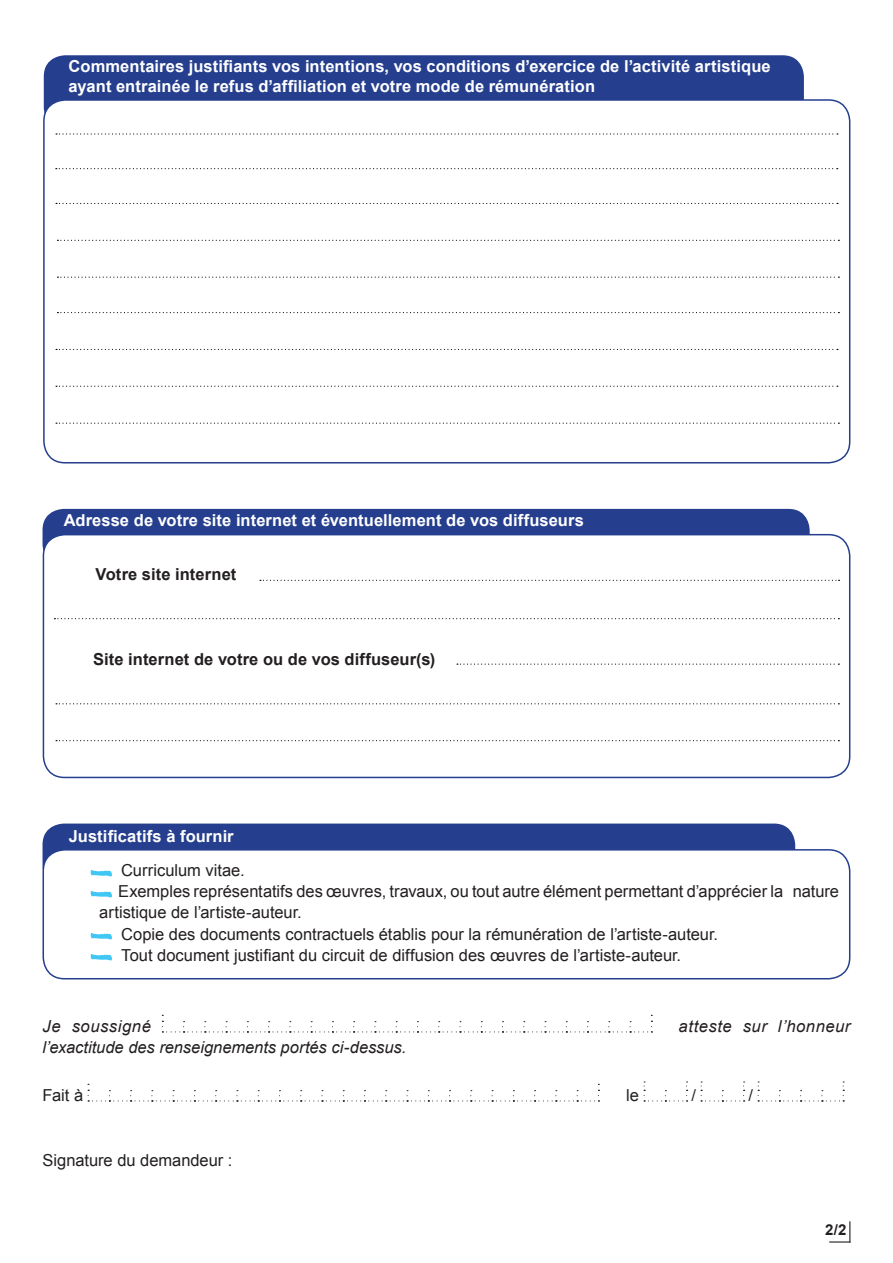
<style>
.page{position:relative;width:893px;height:1263px;background:#fff}
.page>*{position:absolute;margin:0;border:0;box-sizing:border-box;transform-origin:0 0}
.t1{font:16.5px "Arial";color:#231f20}
.t2{font:700 16.5px/19.8px "Arial";letter-spacing:.005em;color:#fff}
.t3{font:700 16.5px "Arial";letter-spacing:.005em;color:#231f20}
.t4{font:italic 16.5px "Arial";letter-spacing:.005em;color:#231f20}
.t5{font:italic 16.5px "Arial";letter-spacing:.03em;color:#231f20}
.t6{font:italic 16.5px "Arial";letter-spacing:.035em;color:#231f20}
.t7{font:700 15px "Arial";color:#231f20}
</style>
<div class="page">
<svg style="left:162px;top:1015px;width:490px;height:17px"></svg>
<svg style="left:88px;top:1084px;width:511px;height:17px"></svg>
<svg style="left:644px;top:1081px;width:44px;height:20px"></svg>
<svg style="left:701px;top:1081px;width:44px;height:20px"></svg>
<svg style="left:758px;top:1081px;width:86px;height:20px"></svg>
<svg style="left:829px;top:1221px;width:21px;height:21px"></svg>
<div style="left:43px;top:823px;width:752px;height:64px;background:#253f8e;border-radius:21px"></div>
<div style="left:43px;top:850px;width:807px;height:129px;background:#fff;border-radius:21px"></div>
<div style="left:43px;top:849px;width:807px;height:130px;border:2px solid #253f8e;border-radius:21px"></div>
<svg style="left:91px;top:870px;width:21px;height:6px"></svg>
<svg style="left:91px;top:891px;width:21px;height:6px"></svg>
<svg style="left:91px;top:933px;width:21px;height:6px"></svg>
<svg style="left:91px;top:954px;width:21px;height:6px"></svg>
<div style="left:44px;top:55px;width:760px;height:74px;background:#253f8e;border-radius:21px"></div>
<div style="left:44px;top:100px;width:806px;height:363px;background:#fff;border-radius:21px"></div>
<div style="left:43px;top:99px;width:807px;height:364px;border:2px solid #253f8e;border-radius:21px"></div>
<svg style="left:56px;top:133px;width:782px;height:2px"></svg>
<svg style="left:56px;top:168px;width:782px;height:1px"></svg>
<svg style="left:57px;top:240px;width:782px;height:1px"></svg>
<svg style="left:56px;top:203px;width:782px;height:1px"></svg>
<svg style="left:57px;top:277px;width:782px;height:1px"></svg>
<svg style="left:56px;top:349px;width:782px;height:1px"></svg>
<svg style="left:56px;top:386px;width:782px;height:1px"></svg>
<svg style="left:57px;top:312px;width:782px;height:1px"></svg>
<svg style="left:56px;top:423px;width:783px;height:1px"></svg>
<div style="left:43px;top:509px;width:767px;height:57px;background:#253f8e;border-radius:21px"></div>
<div style="left:43px;top:535px;width:807px;height:242px;background:#fff;border-radius:21px"></div>
<div style="left:43px;top:534px;width:807px;height:244px;border:2px solid #253f8e;border-radius:21px"></div>
<svg style="left:260px;top:580px;width:579px;height:1px"></svg>
<svg style="left:54px;top:618px;width:785px;height:1px"></svg>
<svg style="left:56px;top:703px;width:783px;height:1px"></svg>
<svg style="left:457px;top:663px;width:382px;height:2px"></svg>
<svg style="left:56px;top:740px;width:783px;height:1px"></svg>
<p class="t2" style="left:69px;top:57px;width:704px">Commentaires justifiants vos intentions, vos conditions d’exercice de l’activité artistique ayant entrainée le refus d’affiliation et votre mode de rémunération</p>
<p class="t2" style="left:64px;top:511px;width:522px">Adresse de votre site internet et éventuellement de vos diffuseurs</p>
<p class="t3" style="left:96px;top:562px;width:142px">Votre site internet</p>
<p class="t3" style="left:93px;top:648px;width:344px">Site internet de votre ou de vos diffuseur(s)</p>
<p class="t2" style="left:69px;top:827px;width:166px">Justificatifs à fournir</p>
<p class="t1" style="left:121px;top:859px;width:125px">Curriculum vitae.</p>
<p class="t1" style="left:118px;top:880px;width:722px">Exemples représentatifs des œuvres, travaux, ou tout autre élément permettant d’apprécier la nature</p>
<p class="t1" style="left:99px;top:901px;width:204px">artistique de l’artiste-auteur.</p>
<p class="t1" style="left:121px;top:922px;width:598px">Copie des documents contractuels établis pour la rémunération de l’artiste-auteur.</p>
<p class="t1" style="left:121px;top:943px;width:561px">Tout document justifiant du circuit de diffusion des œuvres de l’artiste-auteur.</p>
<p class="t6" style="left:43px;top:1016px;width:110px">Je soussigné</p>
<p class="t5" style="left:679px;top:1016px;width:173px">atteste sur l’honneur</p>
<p class="t4" style="left:43px;top:1037px;width:365px">l’exactitude des renseignements portés ci-dessus.</p>
<p class="t1" style="left:43px;top:1084px;width:42px">Fait à</p>
<p class="t1" style="left:626px;top:1084px;width:14px">le</p>
<p class="t1" style="left:692px;top:1084px;width:6px">/</p>
<p class="t1" style="left:749px;top:1084px;width:6px">/</p>
<p class="t1" style="left:43px;top:1149px;width:191px">Signature du demandeur :</p>
<p class="t7" style="left:825px;top:1219px;width:23px">2/2</p>
</div>
